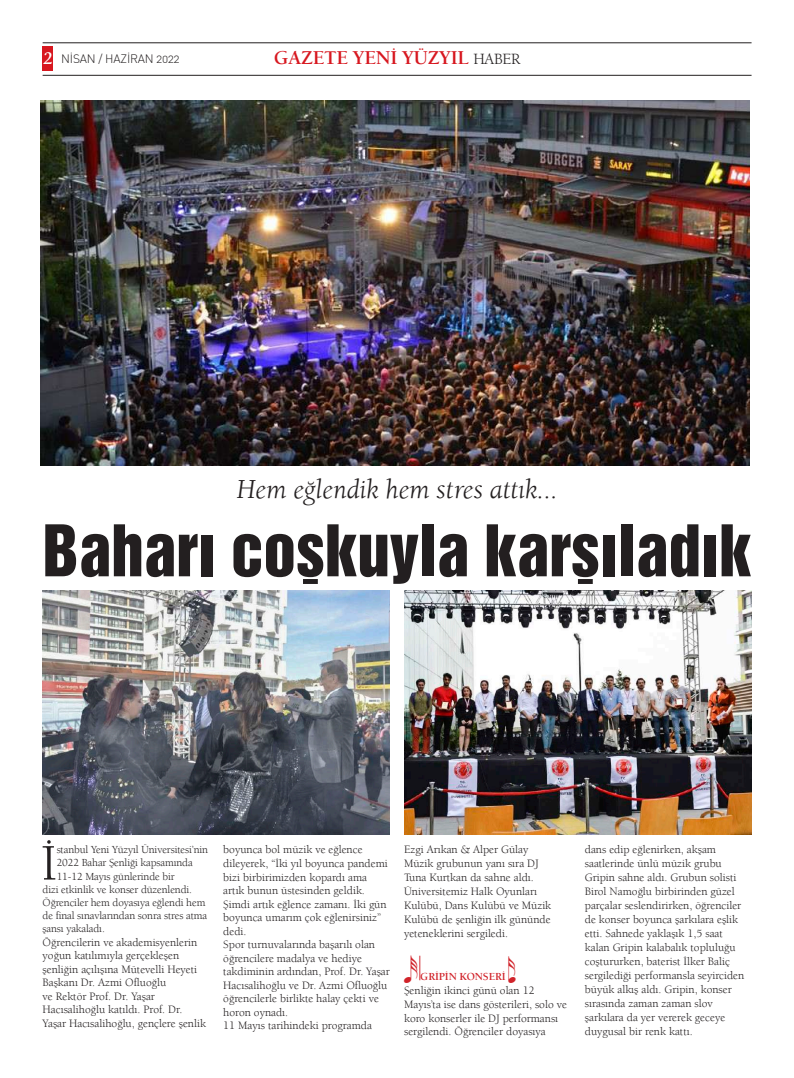
<style>
.page{position:relative;width:794px;height:1078px;background:#fff}
.page>*{position:absolute;margin:0;border:0;box-sizing:border-box;transform-origin:0 0}
.t1{font:65px "Helvetica Inserat";color:#231f20}
.t2{font:52.6px "Berkeley Oldstyle";color:#231f20}
.t3{font:italic 28px "Berkeley Oldstyle";color:#231f20}
.t4{font:700 20px "Berkeley Oldstyle";letter-spacing:-.02em;color:#d7171f}
.t5{font:12px "DIN Light Alternate";letter-spacing:-.015em;color:#231f20}
.t6{font:11.5px/13.5px "Berkeley Oldstyle";color:#231f20}
.t7{font:11px "Berkeley Oldstyle";letter-spacing:-.01em;color:#231f20}
.t8{font:700 11px "Berkeley Oldstyle";letter-spacing:-.01em;color:#d1232a}
.s1{font-family:"Berkeley Oldstyle";font-weight:700;font-style:italic;font-size:18px;color:#fff}
.s2{font-weight:400;font-size:16px;color:#231f20}
</style>
<div class="page">
<hr style="left:43px;top:43px;width:708px;height:1px;background:#231f20">
<hr style="left:43px;top:75px;width:708px;height:1px;background:#231f20">
<div style="left:43px;top:46px;width:10px;height:25px;background:#d7171f"></div>
<img style="left:40px;top:101px;width:709px;height:364px">
<img style="left:43px;top:590px;width:347px;height:243px">
<img style="left:404px;top:590px;width:347px;height:243px">
<p class="t5" style="left:43px;top:52px;width:138px"><span class="s1">2</span> NİSAN / HAZİRAN 2022</p>
<h3 class="t4" style="left:274px;top:45px;width:248px">GAZETE YENİ YÜZYIL <span class="s2">HABER</span></h3>
<h3 class="t3" style="left:236px;top:472px;width:323px">Hem eğlendik hem stres attık...</h3>
<h1 class="t1" style="left:43px;top:511px;width:710px">Baharı coşkuyla karşıladık</h1>
<h2 class="t2" style="left:41px;top:831px;width:18px">İ</h2>
<p class="t7" style="left:57px;top:842px;width:153px">stanbul Yeni Yüzyıl Üniversitesi’nin</p>
<p class="t7" style="left:57px;top:856px;width:138px">2022 Bahar Şenliği kapsamında</p>
<p class="t7" style="left:57px;top:869px;width:120px">11-12 Mayıs günlerinde bir</p>
<p class="t7" style="left:43px;top:882px;width:151px">dizi etkinlik ve konser düzenlendi.</p>
<p class="t7" style="left:43px;top:895px;width:164px">Öğrenciler hem doyasıya eğlendi hem</p>
<p class="t7" style="left:43px;top:908px;width:166px">de final sınavlarından sonra stres atma</p>
<p class="t7" style="left:43px;top:922px;width:64px">şansı yakaladı.</p>
<p class="t6" style="left:43px;top:935px;width:165px">Öğrencilerin ve akademisyenlerin yoğun katılımıyla gerçekleşen şenliğin açılışına Mütevelli Heyeti<br>Başkanı Dr. Azmi Ofluoğlu<br>ve Rektör Prof. Dr. Yaşar<br>Hacısalihoğlu katıldı. Prof. Dr.<br>Yaşar Hacısalihoğlu, gençlere şenlik</p>
<p class="t6" style="left:223px;top:842px;width:168px">boyunca bol müzik ve eğlence dileyerek, “İki yıl boyunca pandemi bizi birbirimizden kopardı ama artık bunun üstesinden geldik.<br>Şimdi artık eğlence zamanı. İki gün boyunca umarım çok eğlenirsiniz” dedi.<br>Spor turnuvalarında başarılı olan öğrencilere madalya ve hediye takdiminin ardından, Prof. Dr. Yaşar<br>Hacısalihoğlu ve Dr. Azmi Ofluoğlu öğrencilerle birlikte halay çekti ve horon oynadı.<br>11 Mayıs tarihindeki programda</p>
<p class="t6" style="left:404px;top:842px;width:149px;line-height:13.9px">Ezgi Arıkan &amp; Alper Gülay<br>Müzik grubunun yanı sıra DJ<br>Tuna Kurtkan da sahne aldı.<br>Üniversitemiz Halk Oyunları<br>Kulübü, Dans Kulübü ve Müzik<br>Kulübü de şenliğin ilk gününde yeteneklerini sergiledi.</p>
<p class="t8" style="left:419px;top:969px;width:88px">●GRİPİN KONSERİ</p>
<p class="t6" style="left:404px;top:982px;width:164px;line-height:13.9px">Şenliğin ikinci günü olan 12<br>Mayıs’ta ise dans gösterileri, solo ve koro konserler ile DJ performansı sergilendi. Öğrenciler doyasıya</p>
<p class="t6" style="left:585px;top:842px;width:161px;line-height:14px">dans edip eğlenirken, akşam saatlerinde ünlü müzik grubu<br>Gripin sahne aldı. Grubun solisti<br>Birol Namoğlu birbirinden güzel parçalar seslendirirken, öğrenciler de konser boyunca şarkılara eşlik etti. Sahnede yaklaşık 1,5 saat kalan Gripin kalabalık topluluğu coştururken, baterist İlker Baliç sergilediği performansla seyirciden büyük alkış aldı. Gripin, konser sırasında zaman zaman slov şarkılara da yer vererek geceye duygusal bir renk kattı.</p>
</div>
